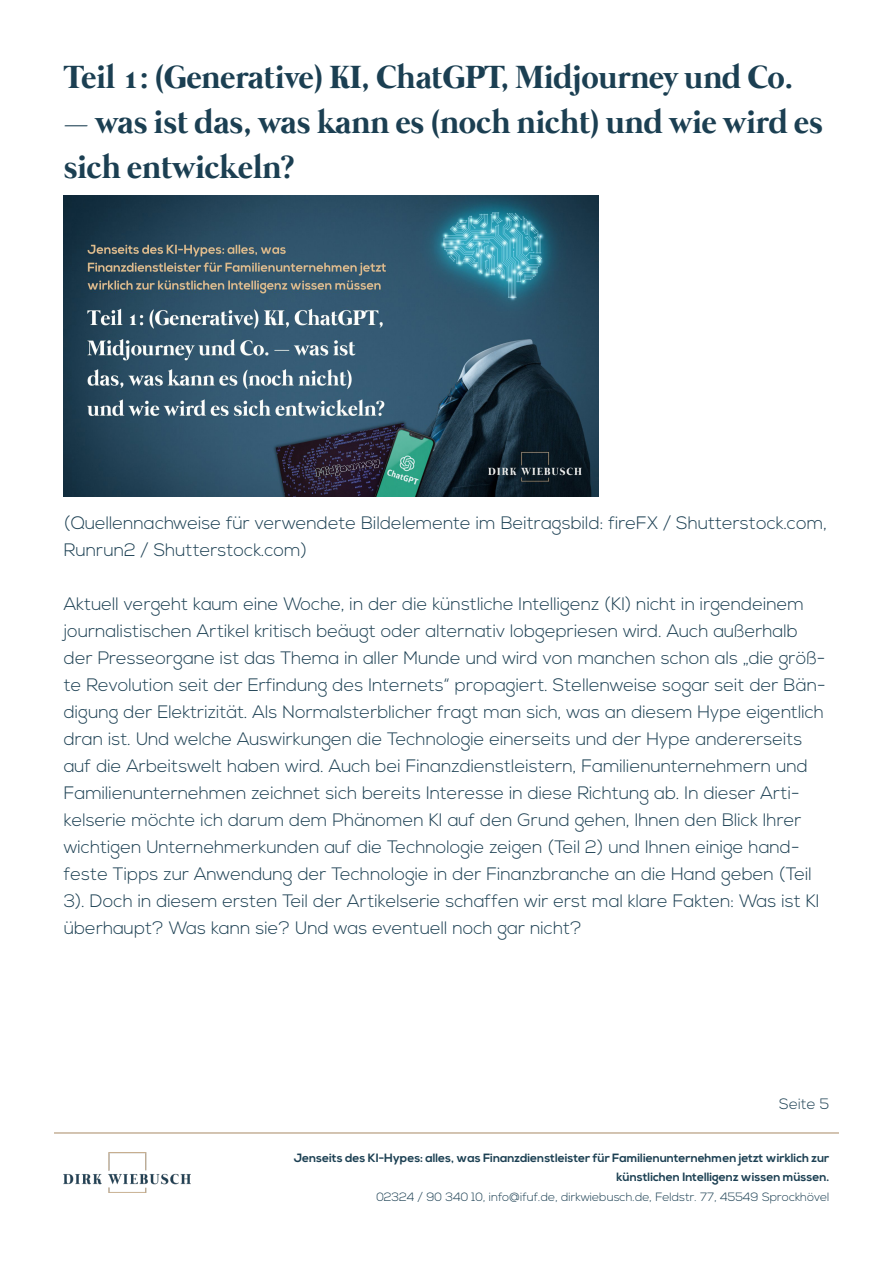
<style>
.page{position:relative;width:893px;height:1263px;background:#fff}
.page>*{position:absolute;margin:0;border:0;box-sizing:border-box;transform-origin:0 0}
.t1{font:700 33px/45px "Mermaid";color:#1b3f52}
.t2{font:300 18px/27px "Nexa";color:#1b3f52}
.t3{font:300 15px "Nexa";color:#1b3f52}
.t4{font:700 12px/19.5px "Nexa";color:#1b3f52;text-align:right}
.t5{font:300 12px "Nexa";color:#1b3f52}
</style>
<div class="page">
<hr style="left:54px;top:1132px;width:785px;height:1px;background:#b29776">
<img style="left:64px;top:1153px;width:126px;height:40px">
<img style="left:64px;top:196px;width:534px;height:300px">
<p class="t1" style="left:64px;top:57px;width:731px">Teil 1: (Generative) KI, ChatGPT, Midjourney und Co.</p>
<p class="t1" style="left:64px;top:102px;width:760px">– was ist das, was kann es (noch nicht) und wie wird es sich entwickeln?</p>
<p class="t2" style="left:64px;top:510px;width:765px">(Quellennachweise für verwendete Bildelemente im Beitragsbild: fireFX / Shutterstock.com,<br>Runrun2 / Shutterstock.com)</p>
<p class="t2" style="left:64px;top:591px;width:763px">Aktuell vergeht kaum eine Woche, in der die künstliche Intelligenz (KI) nicht in irgendeinem journalistischen Artikel kritisch beäugt oder alternativ lobgepriesen wird. Auch außerhalb der Presseorgane ist das Thema in aller Munde und wird von manchen schon als „die größ&shy;te Revolution seit der Erfindung des Internets“ propagiert. Stellenweise sogar seit der Bän&shy;digung der Elektrizität. Als Normalsterblicher fragt man sich, was an diesem Hype eigentlich dran ist. Und welche Auswirkungen die Technologie einerseits und der Hype andererseits auf die Arbeitswelt haben wird. Auch bei Finanzdienstleistern, Familienunternehmern und Familienunternehmen zeichnet sich bereits Interesse in diese Richtung ab. In dieser Arti&shy;kelserie möchte ich darum dem Phänomen KI auf den Grund gehen, Ihnen den Blick Ihrer wichtigen Unternehmerkunden auf die Technologie zeigen (Teil 2) und Ihnen einige hand&shy;feste Tipps zur Anwendung der Technologie in der Finanzbranche an die Hand geben (Teil 3). Doch in diesem ersten Teil der Artikelserie schaffen wir erst mal klare Fakten: Was ist KI überhaupt? Was kann sie? Und was eventuell noch gar nicht?</p>
<p class="t3" style="left:779px;top:1095px;width:52px">Seite 5</p>
<p class="t4" style="left:294px;top:1148px;width:537px">Jenseits des KI-Hypes: alles, was Finanzdienstleister für Familienunternehmen jetzt wirklich zur künstlichen Intelligenz wissen müssen.</p>
<p class="t5" style="left:376px;top:1190px;width:454px">02324 / 90 340 10, info@ifuf.de, dirkwiebusch.de, Feldstr. 77, 45549 Sprockhövel</p>
</div>
